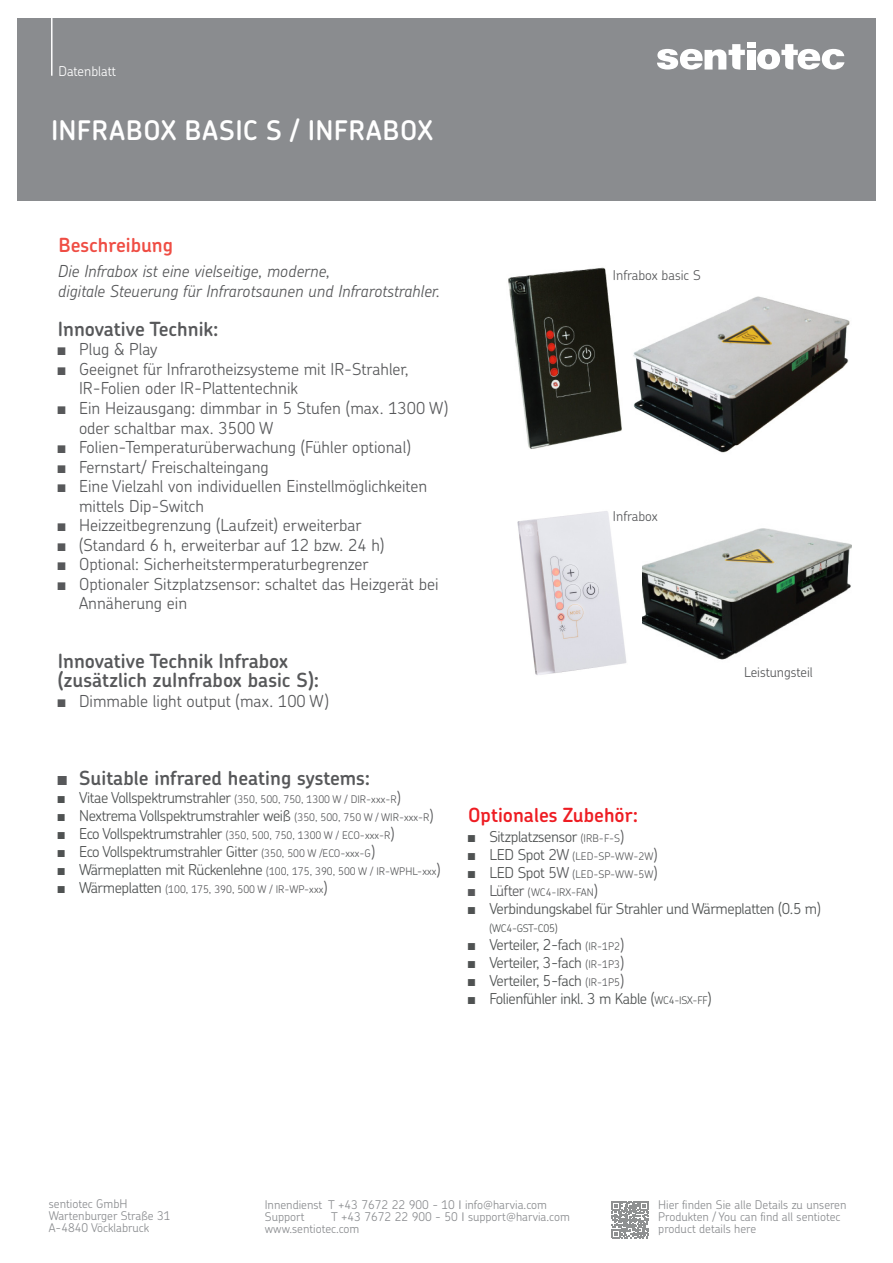
<style>
.page{position:relative;width:893px;height:1263px;background:#fff}
.page>*{position:absolute;margin:0;border:0;box-sizing:border-box;transform-origin:0 0}
.t1{font:600 27px "Chevin Pro";letter-spacing:.015em;color:#fff}
.Produkt_H_vor_Aufzäh{font:600 19.5px "Chevin Pro";color:#57585a}
.t2{font:600 19.5px "Chevin Pro";color:#ee1d23}
.Produkt_Subline{font:600 19.5px "Chevin Pro";color:#57585a}
.t3{font:600 19.5px "Chevin Pro";color:#ef4d44}
.t4{font:300 16.5px/19.5px "Chevin Pro";color:#57585a}
.Produkt_Fließtext_oh{font:italic 300 16.5px "Chevin Pro";color:#57585a}
.t5{font:300 15px "Chevin Pro";letter-spacing:-.025em;color:#4f5252}
.Produkt_Fließtext_oh-2{font:300 13.5px "Chevin Pro";color:#57585a}
.t6{font:300 13.5px "Chevin Pro";color:#fff}
.t7{font:300 12px/12px "Chevin Pro";color:#8a8c8f}
.t8{font:300 10.5px "Chevin Pro";color:#57585a}
.t9{font:300 10.5px "Chevin Pro";letter-spacing:-.03em;color:#4f5252}
.s1{font-family:"Arial Narrow";font-weight:400}
.s2{font-family:"Arial Narrow";font-weight:400;font-size:15px;color:#4f5252}
.s3{font-size:15px;color:#4f5252}
.s4{font-size:15px}
.s5{font-size:10.5px;color:#57585a}
.s6{color:#57585a}
.s7{font-family:"Arial Narrow";font-weight:400;font-size:15px}
.s8{font-size:10.5px}
</style>
<div class="page">
<div style="left:17px;top:18px;width:859px;height:183px;background:#8a8c8f"></div>
<svg style="left:657px;top:44px;width:88px;height:26px"></svg>
<svg style="left:757px;top:44px;width:87px;height:26px"></svg>
<div style="left:747px;top:50px;width:8px;height:20px;background:#fff"></div>
<div style="left:747px;top:43px;width:8px;height:5px;background:#fff"></div>
<hr style="left:51px;top:4px;width:2px;height:72px;background:#fff">
<svg style="left:611px;top:1201px;width:37px;height:37px"></svg>
<img style="left:508px;top:267px;width:342px;height:186px">
<img style="left:642px;top:528px;width:209px;height:132px">
<img style="left:517px;top:511px;width:110px;height:164px">
<p class="t6" style="left:58px;top:62px;width:59px">Datenblatt</p>
<h1 class="t1" style="left:51px;top:112px;width:383px">INFRABOX BASIC S / INFRABOX</h1>
<p class="t3" style="left:58px;top:232px;width:116px">Beschreibung</p>
<p class="Produkt_Fließtext_oh" style="left:58px;top:260px;width:274px">Die Infrabox ist eine vielseitige, moderne,</p>
<p class="Produkt_Fließtext_oh" style="left:58px;top:280px;width:384px">digitale Steuerung für Infrarotsaunen und Infrarotstrahler.</p>
<p class="Produkt_Subline" style="left:58px;top:316px;width:162px">Innovative Technik:</p>
<p class="t4" style="left:58px;top:339px;width:101px"><span class="s1">■</span> Plug &amp; Play</p>
<p class="t4" style="left:79px;top:359px;width:331px;text-indent:-21px"><span class="s1">■</span> Geeignet für Infrarotheizsysteme mit IR-Strahler,<br>IR-Folien oder IR-Plattentechnik</p>
<p class="t4" style="left:79px;top:398px;width:371px;text-indent:-21px"><span class="s1">■</span> Ein Heizausgang: dimmbar in 5 Stufen (max. 1300 W) oder schaltbar max. 3500 W</p>
<p class="t4" style="left:58px;top:437px;width:355px"><span class="s1">■</span> Folien-Temperaturüberwachung (Fühler optional)</p>
<p class="t4" style="left:58px;top:456px;width:213px"><span class="s1">■</span> Fernstart/ Freischalteingang</p>
<p class="t4" style="left:79px;top:476px;width:350px;text-indent:-21px"><span class="s1">■</span> Eine Vielzahl von individuellen Einstellmöglichkeiten mittels Dip-Switch</p>
<p class="t4" style="left:58px;top:515px;width:305px"><span class="s1">■</span> Heizzeitbegrenzung (Laufzeit) erweiterbar</p>
<p class="t4" style="left:58px;top:534px;width:328px"><span class="s1">■</span> (Standard 6 h, erweiterbar auf 12 bzw. 24 h)</p>
<p class="t4" style="left:58px;top:554px;width:312px"><span class="s1">■</span> Optional: Sicherheitstermperaturbegrenzer</p>
<p class="t4" style="left:79px;top:573px;width:361px;text-indent:-21px"><span class="s1">■</span> Optionaler Sitzplatzsensor: schaltet das Heizgerät bei<br>Annäherung ein</p>
<p class="Produkt_H_vor_Aufzäh" style="left:58px;top:647px;width:232px">Innovative Technik Infrabox</p>
<p class="Produkt_H_vor_Aufzäh" style="left:58px;top:667px;width:263px">(zusätzlich zuInfrabox basic S):</p>
<p class="t4" style="left:58px;top:690px;width:273px"><span class="s1">■</span> Dimmable light output (max. 100 W)</p>
<p class="Produkt_Fließtext_oh-2" style="left:613px;top:266px;width:89px">Infrabox basic S</p>
<p class="Produkt_Fließtext_oh-2" style="left:613px;top:507px;width:46px">Infrabox</p>
<p class="Produkt_Fließtext_oh-2" style="left:744px;top:663px;width:70px">Leistungsteil</p>
<p class="Produkt_H_vor_Aufzäh" style="left:58px;top:764px;width:314px"><span class="s1">■</span> Suitable infrared heating systems:</p>
<p class="t8" style="left:58px;top:792px;width:345px"><span class="s2">■</span> <span class="s3">Vitae Vollspektrumstrahler</span> (350, 500, 750, 1300 W / DIR-xxx-R<span class="s4">)</span></p>
<p class="t5" style="left:58px;top:805px;width:377px"><span class="s1">■</span> Nextrema Vollspektrumstrahler weiß <span class="s5">(350, 500, 750 W / WIR-xxx-R</span><span class="s6">)</span></p>
<p class="t8" style="left:58px;top:828px;width:338px"><span class="s2">■</span> <span class="s3">Eco Vollspektrumstrahler</span> (350, 500, 750, 1300 W / ECO-xxx-R<span class="s4">)</span></p>
<p class="t5" style="left:58px;top:841px;width:319px"><span class="s1">■</span> Eco Vollspektrumstrahler Gitter <span class="s5">(350, 500 W /ECO-xxx-G</span><span class="s6">)</span></p>
<p class="t8" style="left:58px;top:864px;width:384px"><span class="s2">■</span> <span class="s3">Wärmeplatten mit Rückenlehne</span> (100, 175, 390, 500 W / IR-WPHL-xxx<span class="s4">)</span></p>
<p class="t8" style="left:58px;top:882px;width:271px"><span class="s2">■</span> <span class="s3">Wärmeplatten</span> (100, 175, 390, 500 W / IR-WP-xxx<span class="s4">)</span></p>
<p class="t2" style="left:468px;top:801px;width:172px">Optionales Zubehör:</p>
<p class="t5" style="left:468px;top:826px;width:158px"><span class="s1">■</span> Sitzplatzsensor <span class="s5">(IRB-F-S</span><span class="s6">)</span></p>
<p class="t8" style="left:468px;top:849px;width:191px"><span class="s2">■</span> <span class="s3">LED Spot</span> <span class="s4">2W</span> (LED-SP-WW-2W<span class="s4">)</span></p>
<p class="t8" style="left:468px;top:867px;width:191px"><span class="s2">■</span> <span class="s3">LED Spot</span> <span class="s4">5W</span> (LED-SP-WW-5W<span class="s4">)</span></p>
<p class="t8" style="left:468px;top:885px;width:131px"><span class="s7">■</span> <span class="s4">Lüfter</span> (WC4-IRX-FAN<span class="s4">)</span></p>
<p class="t5" style="left:468px;top:898px;width:354px"><span class="s1">■</span> Verbindungskabel für Strahler und Wärmeplatten (0.5 m)</p>
<p class="t9" style="left:489px;top:921px;width:70px">(WC4-GST-C05)</p>
<p class="t5" style="left:468px;top:934px;width:158px"><span class="s1">■</span> Verteiler, 2-fach <span class="s5">(IR-1P2</span><span class="s6">)</span></p>
<p class="t5" style="left:468px;top:952px;width:158px"><span class="s1">■</span> Verteiler, 3-fach <span class="s5">(IR-1P3</span><span class="s6">)</span></p>
<p class="t5" style="left:468px;top:970px;width:158px"><span class="s1">■</span> Verteiler, 5-fach <span class="s5">(IR-1P5</span><span class="s6">)</span></p>
<p class="t5" style="left:468px;top:988px;width:245px"><span class="s1">■</span> Folienfühler inkl. 3 m Kable (<span class="s8">WC4-ISX-FF</span>)</p>
<p class="t7" style="left:49px;top:1197px;width:123px">sentiotec GmbH<br>Wartenburger Straße 31<br>A-4840 Vöcklabruck</p>
<p class="t7" style="left:658px;top:1199px;width:190px">Hier finden Sie alle Details zu unseren<br>Produkten / You can find all sentiotec product details here</p>
<p class="t7" style="left:265px;top:1198px;width:284px">Innendienst T +43 7672 22 900 - 10 info@harvia.com<br>Support</p>
<p class="t7" style="left:265px;top:1210px;width:307px;text-indent:66px">T +43 7672 22 900 - 50 support@harvia.com www.sentiotec.com</p>
</div>
